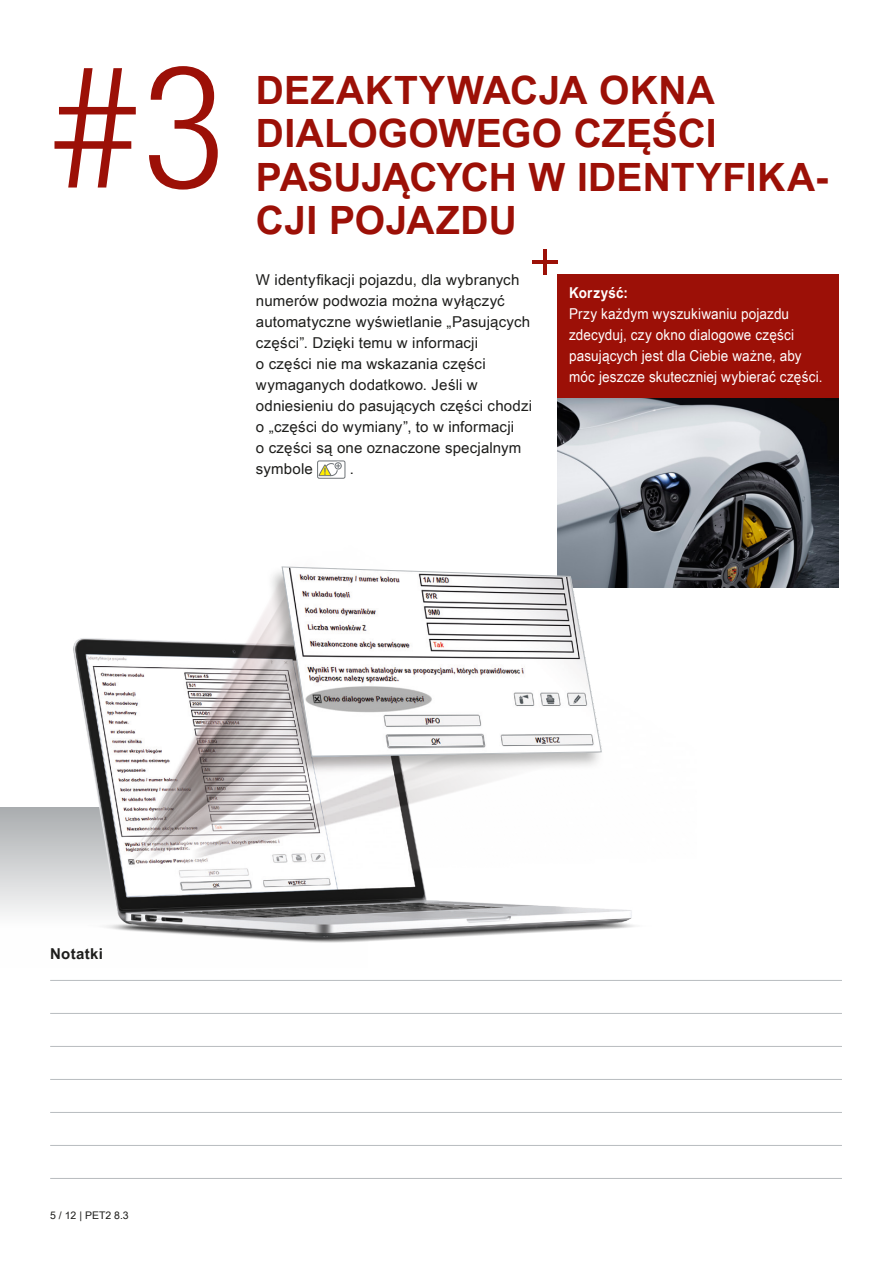
<style>
.page{position:relative;width:893px;height:1263px;background:#fff}
.page>*{position:absolute;margin:0;border:0;box-sizing:border-box;transform-origin:0 0}
.t1{font:300 condensed 171.45px "Helvetica Neue";color:#9c1007}
.t2{font:700 39px/43px "Arial Unicode MS";letter-spacing:.005em;color:#9c1007}
.t3{font:15px/21px "Arial Unicode MS";letter-spacing:.01em;color:#1d1d1b}
.t4{font:15px/21px "Arial Unicode MS";letter-spacing:.01em;color:#fff;scale:.9 1}
.t5{font:700 15px "Arial Unicode MS";letter-spacing:.015em;color:#fff;scale:.9 1}
.t6{font:700 15px "Arial Unicode MS";letter-spacing:.02em;color:#1d1d1b}
.t7{font:10.5px "Arial Unicode MS";color:#1d1d1b}
</style>
<div class="page">
<img style="left:558px;top:398px;width:281px;height:190px">
<div style="left:317px;top:461px;width:28px;height:17px;border:1px solid #6e7377;border-radius:2px"></div>
<div style="left:335px;top:462px;width:7px;height:7px;border:1px solid #6e7377;border-radius:50%"></div>
<svg style="left:318px;top:463px;width:23px;height:13px"></svg>
<div style="left:0;top:807px;width:415px;height:160px;background:linear-gradient(to bottom,#aeb1b3,#fff)"></div>
<hr style="left:50px;top:980px;width:792px;height:1px;background:#b8bcbf">
<hr style="left:50px;top:1013px;width:792px;height:1px;background:#b8bcbf">
<hr style="left:50px;top:1046px;width:792px;height:1px;background:#b8bcbf">
<hr style="left:50px;top:1079px;width:792px;height:1px;background:#b8bcbf">
<hr style="left:50px;top:1112px;width:792px;height:1px;background:#b8bcbf">
<hr style="left:50px;top:1145px;width:792px;height:1px;background:#b8bcbf">
<hr style="left:50px;top:1178px;width:792px;height:1px;background:#b8bcbf">
<div style="left:558px;top:275px;width:281px;height:123px;background:#9c1007"></div>
<hr style="left:543px;top:249px;width:4px;height:26px;background:#9c1007">
<hr style="left:532px;top:260px;width:26px;height:4px;background:#9c1007">
<img style="left:45px;top:539px;width:651px;height:428px">
<svg style="left:281px;top:566px;width:321px;height:191px"></svg>
<h1 class="t1" style="left:54px;top:29px;width:172px">#3</h1>
<h2 class="t2" style="left:256px;top:70px;width:574px">DEZAKTYWACJA OKNA<br>DIALOGOWEGO CZĘŚCI<br>PASUJĄCYCH W IDENTYFIKA-<br>CJI POJAZDU</h2>
<p class="t3" style="left:256px;top:269px;width:277px">W identyfikacji pojazdu, dla wybranych numerów podwozia można wyłączyć automatyczne wyświetlanie „Pasujących części”. Dzięki temu w informacji<br>o części nie ma wskazania części wymaganych dodatkowo. Jeśli w odniesieniu do pasujących części chodzi o „części do wymiany”, to w informacji<br>o części są one oznaczone specjalnym symbole</p>
<p class="t3" style="left:350px;top:458px;width:6px">.</p>
<p class="t5" style="left:569px;top:282px;width:67px">Korzyść:</p>
<p class="t4" style="left:569px;top:303px;width:283px">Przy każdym wyszukiwaniu pojazdu zdecyduj, czy okno dialogowe części pasujących jest dla Ciebie ważne, aby móc jeszcze skuteczniej wybierać części.</p>
<p class="t6" style="left:50px;top:943px;width:54px">Notatki</p>
<p class="t7" style="left:50px;top:1208px;width:80px">5 / 12 | PET2 8.3</p>
</div>
